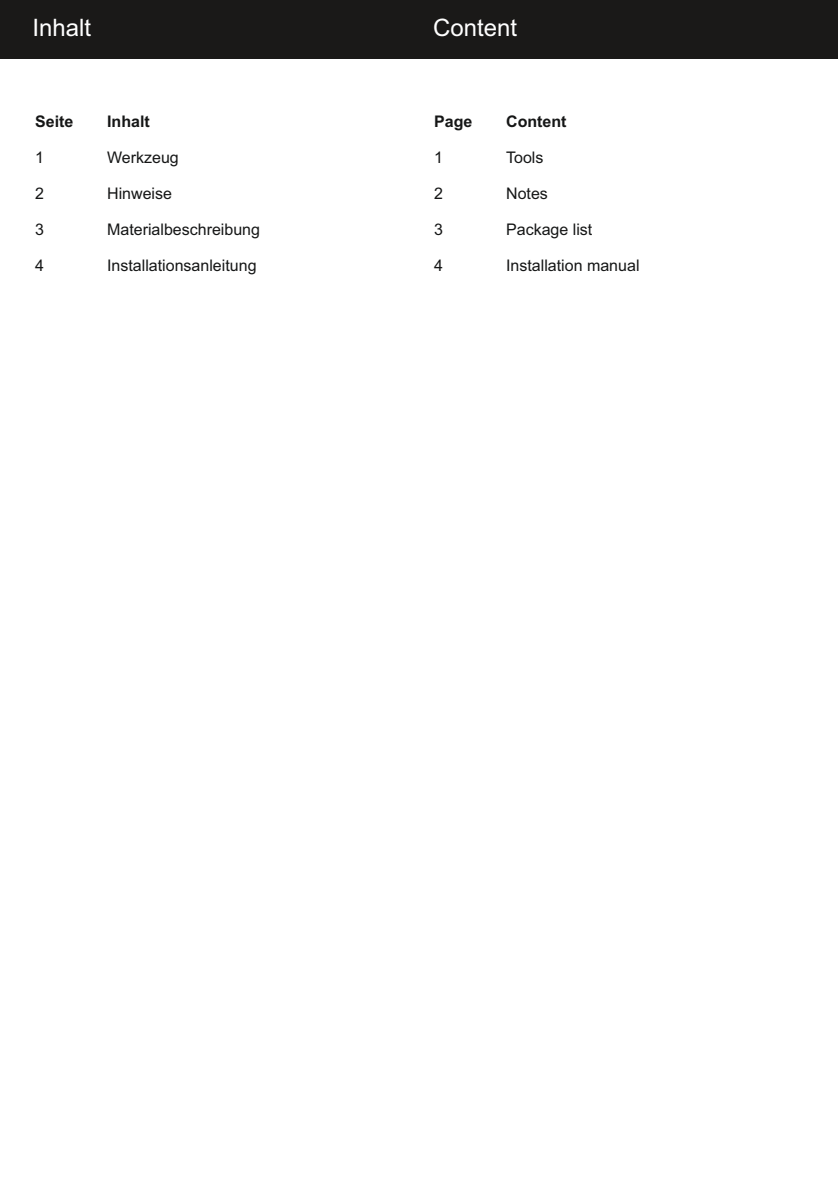
<style>
.page{position:relative;width:838px;height:1191px;background:#fff}
.page>*{position:absolute;margin:0;border:0;box-sizing:border-box;transform-origin:0 0}
.t1{font:24px "Arial";color:#fff}
.t2{font:16px "Arial";color:#151616}
.t3{font:700 16px "Arial";color:#151616}
</style>
<div class="page">
<div style="left:0;top:0;width:838px;height:58px;background:#1a1918"></div>
<h1 class="t1" style="left:33px;top:19px;width:60px">Inhalt</h1>
<h1 class="t1" style="left:433px;top:19px;width:86px">Content</h1>
<p class="t3" style="left:35px;top:116px;width:40px">Seite</p>
<p class="t3" style="left:107px;top:116px;width:44px">Inhalt</p>
<p class="t2" style="left:35px;top:151px;width:10px">1</p>
<p class="t2" style="left:107px;top:151px;width:73px">Werkzeug</p>
<p class="t2" style="left:35px;top:187px;width:10px">2</p>
<p class="t2" style="left:107px;top:187px;width:66px">Hinweise</p>
<p class="t2" style="left:35px;top:223px;width:10px">3</p>
<p class="t2" style="left:107px;top:223px;width:154px">Materialbeschreibung</p>
<p class="t2" style="left:35px;top:259px;width:10px">4</p>
<p class="t2" style="left:107px;top:259px;width:151px">Installationsanleitung</p>
<p class="t3" style="left:434px;top:116px;width:40px">Page</p>
<p class="t3" style="left:506px;top:116px;width:62px">Content</p>
<p class="t2" style="left:434px;top:151px;width:10px">1</p>
<p class="t2" style="left:506px;top:151px;width:39px">Tools</p>
<p class="t2" style="left:434px;top:187px;width:10px">2</p>
<p class="t2" style="left:506px;top:187px;width:43px">Notes</p>
<p class="t2" style="left:434px;top:223px;width:10px">3</p>
<p class="t2" style="left:506px;top:223px;width:88px">Package list</p>
<p class="t2" style="left:434px;top:259px;width:10px">4</p>
<p class="t2" style="left:506px;top:259px;width:135px">Installation manual</p>
</div>
